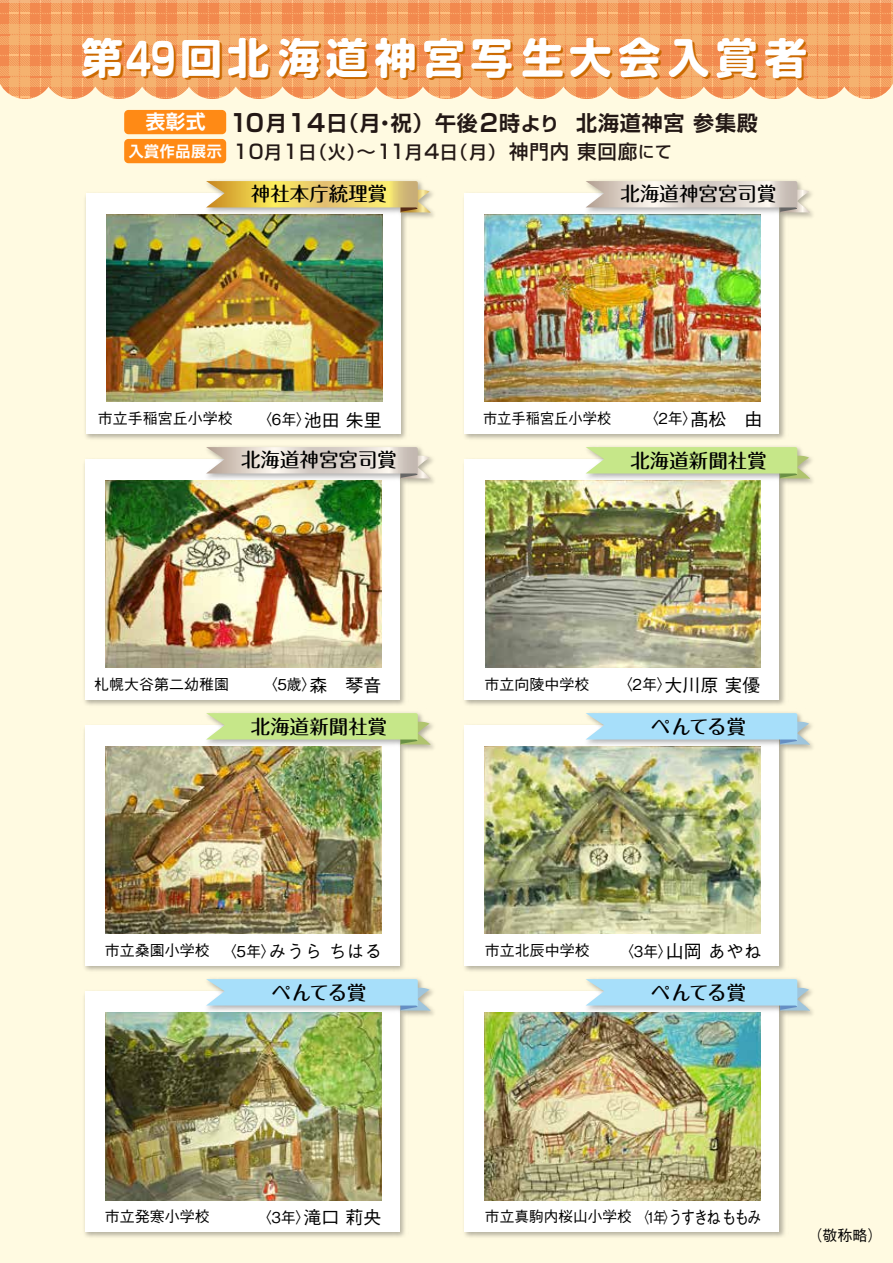
<style>
.page{position:relative;width:893px;height:1263px;background:#fff}
.page>*{position:absolute;margin:0;border:0;box-sizing:border-box;transform-origin:0 0}
.t1{font:700 42.15px "Soft Go Std";letter-spacing:.15em;color:#fff}
.t2{font:700 21px "Shin Go Pro De";letter-spacing:.04em;color:#231815}
.t3{font:500 19.5px "Maru Fo Pro";color:#000}
.t4{font:500 19.5px "Shin Go Pro";letter-spacing:.04em;color:#231815}
.t5{font:700 19.5px "Shin Go Pro De";color:#fff}
.t6{font:500 18px "Gothic BBB Pro";color:#000}
.t7{font:500 15px "Gothic BBB Pro";color:#000}
.t8{font:500 15px "Gothic BBB Pro";color:#000;scale:.95 1}
.t9{font:700 15px "Shin Go Pro De";letter-spacing:.04em;color:#fff}
.s1{font-size:44.1px}
.s2{font-size:47.1px}
.s3{font-size:24px}
.s4{font-size:19.5px}
.s5{font-size:18px}
.s6{font-size:16.5px}
.s7{font-size:15px}
</style>
<div class="page">
<div style="left:0;top:3px;width:893px;height:1260px;background:#fffae1"></div>
<img style="left:464px;top:193px;width:321px;height:246px">
<div style="left:465px;top:194px;width:314px;height:240px;background:#fff"></div>
<img style="left:485px;top:214px;width:276px;height:188px">
<img style="left:85px;top:193px;width:321px;height:246px">
<div style="left:86px;top:194px;width:315px;height:240px;background:#fff"></div>
<img style="left:106px;top:214px;width:276px;height:188px">
<img style="left:84px;top:459px;width:321px;height:246px">
<div style="left:85px;top:460px;width:315px;height:240px;background:#fff"></div>
<img style="left:105px;top:480px;width:276px;height:188px">
<img style="left:464px;top:459px;width:321px;height:246px">
<div style="left:465px;top:460px;width:314px;height:240px;background:#fff"></div>
<img style="left:485px;top:480px;width:276px;height:188px">
<img style="left:84px;top:725px;width:321px;height:246px">
<div style="left:85px;top:726px;width:315px;height:240px;background:#fff"></div>
<img style="left:105px;top:746px;width:276px;height:188px">
<img style="left:464px;top:725px;width:321px;height:246px">
<div style="left:465px;top:726px;width:314px;height:240px;background:#fff"></div>
<img style="left:485px;top:746px;width:276px;height:188px">
<img style="left:84px;top:991px;width:321px;height:246px">
<div style="left:85px;top:992px;width:315px;height:240px;background:#fff"></div>
<img style="left:105px;top:1012px;width:276px;height:188px">
<img style="left:464px;top:991px;width:321px;height:246px">
<div style="left:465px;top:992px;width:314px;height:240px;background:#fff"></div>
<img style="left:485px;top:1012px;width:276px;height:188px">
<img style="left:202px;top:712px;width:232px;height:41px">
<svg style="left:206px;top:713px;width:225px;height:32px;background:#cae399"></svg>
<img style="left:581px;top:712px;width:232px;height:41px">
<svg style="left:586px;top:713px;width:224px;height:32px;background:#b2ddf1"></svg>
<img style="left:581px;top:446px;width:232px;height:41px">
<svg style="left:586px;top:447px;width:224px;height:32px;background:#cae399"></svg>
<img style="left:581px;top:978px;width:232px;height:41px">
<svg style="left:586px;top:979px;width:224px;height:32px;background:#b2ddf1"></svg>
<img style="left:202px;top:978px;width:232px;height:41px">
<svg style="left:206px;top:979px;width:225px;height:32px;background:#b2ddf1"></svg>
<img style="left:581px;top:180px;width:232px;height:41px">
<svg style="left:586px;top:181px;width:224px;height:32px"></svg>
<img style="left:202px;top:446px;width:232px;height:41px">
<svg style="left:206px;top:447px;width:225px;height:32px"></svg>
<svg style="left:0;top:0;width:893px;height:99px;background:#f4a265"></svg>
<div style="left:124px;top:110px;width:102px;height:24px;background:#ff8a15;border-radius:4px"></div>
<div style="left:124px;top:139px;width:102px;height:24px;background:#ff8a15;border-radius:4px"></div>
<img style="left:202px;top:180px;width:232px;height:41px">
<svg style="left:206px;top:181px;width:225px;height:32px;background:#e5cf7c"></svg>
<h1 class="t1" style="left:126px;top:28px;width:682px"><span class="s1">49</span>回北海道神宮写生大会入賞者</h1>
<h1 class="t1" style="left:81px;top:28px;width:79px">第<span class="s2">　</span></h1>
<h3 class="t5" style="left:146px;top:106px;width:62px">表彰式</h3>
<p class="t9" style="left:129px;top:139px;width:94px">入賞作品展示</p>
<h2 class="t2" style="left:230px;top:106px;width:530px"><span class="s3">10</span>月<span class="s3">14</span>日（月・祝）午後<span class="s3">2</span>時<span class="s4">より</span> 北海道神宮 参集殿</h2>
<h3 class="t4" style="left:233px;top:136px;width:440px">10<span class="s5">月</span>1<span class="s5">日（火）</span>～11<span class="s5">月</span>4<span class="s5">日（月）</span>神門内 東回廊<span class="s6">にて</span></h3>
<h3 class="t3" style="left:251px;top:178px;width:138px">神社本庁統理賞</h3>
<h3 class="t3" style="left:621px;top:178px;width:157px">北海道神宮宮司賞</h3>
<p class="t7" style="left:98px;top:407px;width:136px">市立手稲宮丘小学校</p>
<p class="t7" style="left:257px;top:408px;width:126px">〈6年〉<span class="s5">池田 朱里</span></p>
<h3 class="t3" style="left:241px;top:444px;width:158px">北海道神宮宮司賞</h3>
<p class="t8" style="left:483px;top:407px;width:136px">市立手稲宮丘小学校</p>
<p class="t7" style="left:643px;top:407px;width:120px">〈2年〉<span class="s5">髙松　由</span></p>
<h3 class="t3" style="left:630px;top:445px;width:138px">北海道新聞社賞</h3>
<p class="t7" style="left:94px;top:673px;width:136px">札幌大谷第二幼稚園</p>
<p class="t7" style="left:262px;top:673px;width:120px">〈5歳〉<span class="s5">森　琴音</span></p>
<p class="t7" style="left:484px;top:673px;width:106px">市立向陵中学校</p>
<p class="t6" style="left:618px;top:670px;width:144px"><span class="s7">〈2年〉</span>大川原 実優</p>
<h3 class="t3" style="left:251px;top:711px;width:138px">北海道新聞社賞</h3>
<h3 class="t3" style="left:651px;top:711px;width:97px">ぺんてる賞</h3>
<p class="t7" style="left:105px;top:939px;width:279px">市立桑園小学校 〈5年〉<span class="s5">みうら ちはる</span></p>
<p class="t7" style="left:485px;top:939px;width:106px">市立北辰中学校</p>
<p class="t6" style="left:619px;top:937px;width:144px"><span class="s7">〈3年〉</span>山岡 あやね</p>
<h3 class="t3" style="left:271px;top:977px;width:97px">ぺんてる賞</h3>
<h3 class="t3" style="left:651px;top:977px;width:97px">ぺんてる賞</h3>
<p class="t7" style="left:105px;top:1205px;width:106px">市立発寒小学校</p>
<p class="t7" style="left:256px;top:1205px;width:126px">〈3年〉<span class="s5">滝口 莉央</span></p>
<p class="t7" style="left:485px;top:1204px;width:278px">市立真駒内桜山小学校〈1年〉<span class="s5">うすきね ももみ</span></p>
<p class="t7" style="left:807px;top:1224px;width:76px">（敬称略）</p>
</div>
